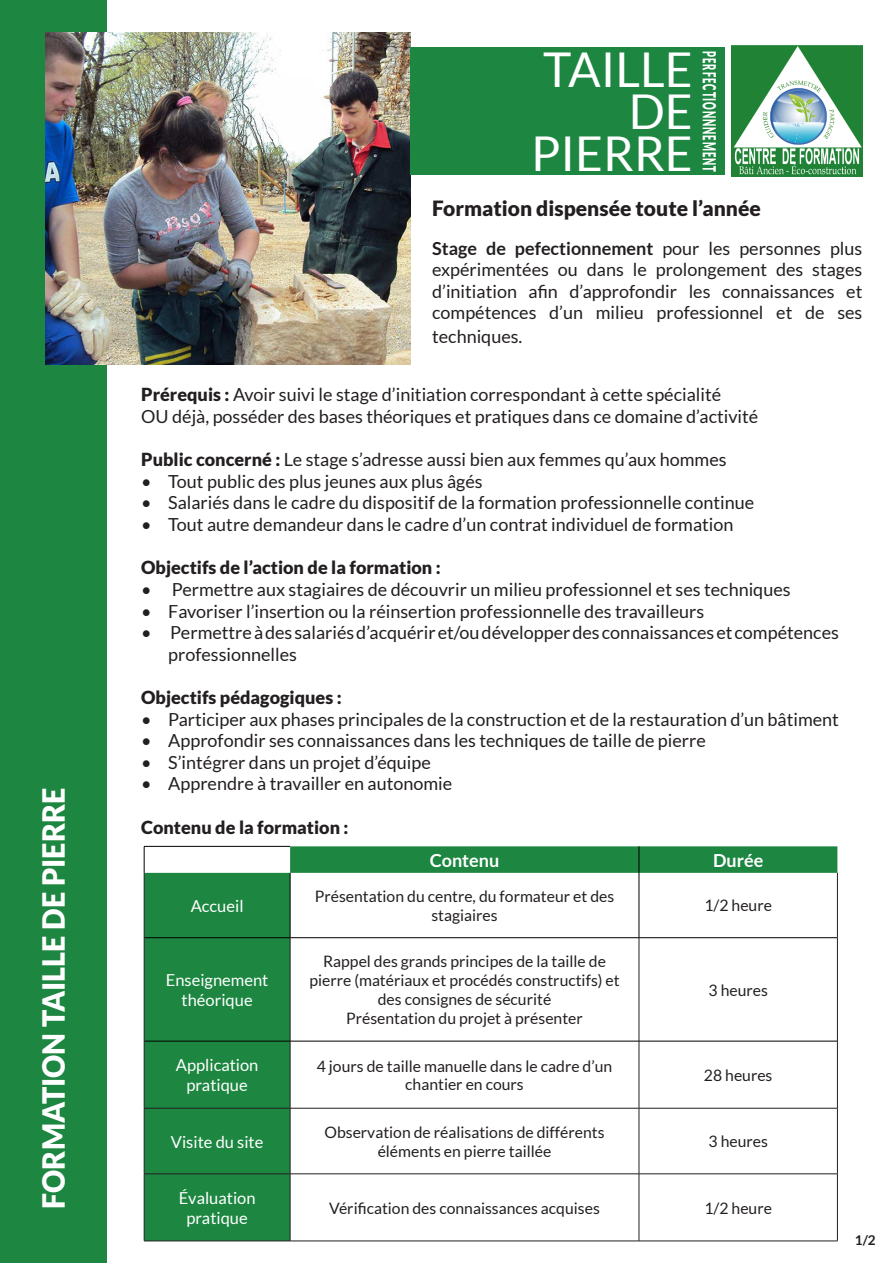
<style>
.page{position:relative;width:893px;height:1263px;background:#fff}
.page>*{position:absolute;margin:0;border:0;box-sizing:border-box;transform-origin:0 0}
.t1{font:48px/42px "Lato";color:#fff;text-align:right}
.t2{font:900 30.45px "Lato";color:#fff;scale:.95 1}
.t3{font:900 21px "Lato";color:#231f20}
.t4{font:18px/21.6px "Lato";color:#231f20}
.t5{font:900 18px "Lato";color:#231f20}
.t6{font:900 18px "Lato";letter-spacing:.1em;color:#fff;scale:.53 1}
.t7{font:700 18px "Lato";color:#fff}
.t8{font:16.5px/19.8px "Lato";color:#fff;text-align:center}
.t9{font:15.75px/18.9px "Lato";color:#231f20;text-align:center}
.t10{font:700 13.5px "Lato";color:#231f20}
.s1{font-weight:700}
.s2{font-weight:900}
</style>
<div class="page">
<div style="left:0;top:0;width:106px;height:1263px;background:#1d8640"></div>
<img style="left:46px;top:33px;width:364px;height:332px">
<div style="left:145px;top:873px;width:145px;height:368px;background:#1d8741"></div>
<hr style="left:144px;top:937px;width:146px;height:1px;background:#000001">
<hr style="left:290px;top:937px;width:349px;height:1px;background:#000001">
<hr style="left:639px;top:937px;width:198px;height:1px;background:#000001">
<hr style="left:290px;top:938px;width:1px;height:103px;background:#231f20">
<hr style="left:290px;top:1041px;width:1px;height:67px;background:#231f20">
<hr style="left:290px;top:1108px;width:1px;height:65px;background:#231f20">
<hr style="left:290px;top:1174px;width:1px;height:67px;background:#231f20">
<hr style="left:639px;top:938px;width:1px;height:103px;background:#231f20">
<hr style="left:639px;top:1041px;width:1px;height:67px;background:#231f20">
<hr style="left:639px;top:1108px;width:1px;height:65px;background:#231f20">
<hr style="left:639px;top:1174px;width:1px;height:67px;background:#231f20">
<hr style="left:144px;top:1041px;width:146px;height:1px;background:#000001">
<hr style="left:290px;top:1041px;width:349px;height:1px;background:#000001">
<hr style="left:639px;top:1041px;width:198px;height:1px;background:#000001">
<hr style="left:290px;top:873px;width:1px;height:64px;background:#000001">
<hr style="left:639px;top:873px;width:1px;height:64px;background:#000001">
<svg style="left:290px;top:846px;width:547px;height:27px;background:#218944"></svg>
<hr style="left:144px;top:846px;width:146px;height:1px;background:#000001">
<svg style="left:144px;top:846px;width:1px;height:27px"></svg>
<hr style="left:144px;top:873px;width:1px;height:65px;background:#231f20">
<hr style="left:837px;top:873px;width:1px;height:65px;background:#231f20">
<hr style="left:144px;top:938px;width:1px;height:103px;background:#231f20">
<hr style="left:837px;top:938px;width:1px;height:103px;background:#231f20">
<hr style="left:144px;top:1041px;width:1px;height:67px;background:#231f20">
<hr style="left:837px;top:1041px;width:1px;height:67px;background:#231f20">
<hr style="left:144px;top:1108px;width:146px;height:1px;background:#231f20">
<hr style="left:144px;top:1108px;width:1px;height:65px;background:#231f20">
<hr style="left:290px;top:1108px;width:349px;height:1px;background:#231f20">
<hr style="left:639px;top:1108px;width:199px;height:1px;background:#231f20">
<hr style="left:837px;top:1108px;width:1px;height:65px;background:#231f20">
<hr style="left:144px;top:1173px;width:146px;height:1px;background:#231f20">
<hr style="left:144px;top:1174px;width:1px;height:67px;background:#231f20">
<hr style="left:290px;top:1173px;width:349px;height:1px;background:#231f20">
<hr style="left:639px;top:1173px;width:199px;height:1px;background:#231f20">
<hr style="left:837px;top:1174px;width:1px;height:67px;background:#231f20">
<hr style="left:144px;top:1241px;width:146px;height:1px;background:#231f20">
<hr style="left:290px;top:1241px;width:349px;height:1px;background:#231f20">
<hr style="left:639px;top:1241px;width:199px;height:1px;background:#231f20">
<div style="left:410px;top:47px;width:315px;height:127px;background:#1d8640"></div>
<img style="left:731px;top:46px;width:131px;height:130px">
<h2 class="t2" style="left:36px;top:1209px;width:445px;rotate:-90deg">FORMATION TAILLE DE PIERRE</h2>
<p class="t6" style="left:720px;top:51px;width:229px;rotate:90deg">PERFECTIONNNEMENT</p>
<h1 class="t1" style="left:531px;top:48px;width:163px">TAILLE<br>DE<br>PIERRE</h1>
<p class="t3" style="left:432px;top:196px;width:330px">Formation dispensée toute l’année</p>
<p class="t4" style="left:432px;top:237px;width:432px;text-align:justify"><span class="s1">Stage de pefectionnement</span> pour les personnes plus expérimentées ou dans le prolongement des stages d’initiation afin d’approfondir les connaissances et compétences d’un milieu professionnel et de ses</p>
<p class="t4" style="left:432px;top:325px;width:92px">techniques.</p>
<p class="t4" style="left:141px;top:384px;width:619px"><span class="s2">Prérequis :</span> Avoir suivi le stage d’initiation correspondant à cette spécialité<br>OU déjà, posséder des bases théoriques et pratiques dans ce domaine d’activité</p>
<p class="t4" style="left:141px;top:449px;width:587px"><span class="s2">Public concerné :</span> Le stage s’adresse aussi bien aux femmes qu’aux hommes</p>
<p class="t4" style="left:141px;top:470px;width:343px">• Tout public des plus jeunes aux plus âgés</p>
<p class="t4" style="left:141px;top:492px;width:614px">• Salariés dans le cadre du dispositif de la formation professionnelle continue</p>
<p class="t4" style="left:141px;top:514px;width:594px">• Tout autre demandeur dans le cadre d’un contrat individuel de formation</p>
<p class="t5" style="left:141px;top:557px;width:301px">Objectifs de l’action de la formation :</p>
<p class="t4" style="left:141px;top:578px;width:651px">• Permettre aux stagiaires de découvrir un milieu professionnel et ses techniques</p>
<p class="t4" style="left:141px;top:600px;width:564px">• Favoriser l’insertion ou la réinsertion professionnelle des travailleurs</p>
<p class="t4" style="left:168px;top:622px;width:672px;text-indent:-27px">• Permettre à des salariés d’acquérir et/ou développer des connaissances et compétences professionnelles</p>
<p class="t5" style="left:141px;top:687px;width:202px">Objectifs pédagogiques :</p>
<p class="t4" style="left:141px;top:708px;width:699px">• Participer aux phases principales de la construction et de la restauration d’un bâtiment</p>
<p class="t4" style="left:141px;top:730px;width:566px">• Approfondir ses connaissances dans les techniques de taille de pierre</p>
<p class="t4" style="left:141px;top:751px;width:291px">• S’intégrer dans un projet d’équipe</p>
<p class="t4" style="left:141px;top:773px;width:313px">• Apprendre à travailler en autonomie</p>
<p class="t5" style="left:141px;top:816px;width:209px">Contenu de la formation :</p>
<p class="t7" style="left:430px;top:850px;width:71px">Contenu</p>
<p class="t7" style="left:713px;top:850px;width:52px">Durée</p>
<p class="t8" style="left:191px;top:895px;width:54px">Accueil</p>
<p class="t9" style="left:315px;top:886px;width:301px">Présentation du centre, du formateur et des stagiaires</p>
<p class="t9" style="left:704px;top:896px;width:69px">1/2 heure</p>
<p class="t8" style="left:166px;top:970px;width:104px">Enseignement théorique</p>
<p class="t9" style="left:309px;top:952px;width:312px">Rappel des grands principes de la taille de pierre (matériaux et procédés constructifs) et des consignes de sécurité<br>Présentation du projet à présenter</p>
<p class="t9" style="left:708px;top:980px;width:61px">3 heures</p>
<p class="t8" style="left:176px;top:1055px;width:84px">Application pratique</p>
<p class="t9" style="left:317px;top:1056px;width:297px">4 jours de taille manuelle dans le cadre d’un chantier en cours</p>
<p class="t9" style="left:704px;top:1066px;width:70px">28 heures</p>
<p class="t8" style="left:171px;top:1132px;width:94px">Visite du site</p>
<p class="t9" style="left:324px;top:1123px;width:282px">Observation de réalisations de différents éléments en pierre taillée</p>
<p class="t9" style="left:708px;top:1132px;width:61px">3 heures</p>
<p class="t8" style="left:179px;top:1188px;width:78px">Évaluation pratique</p>
<p class="t9" style="left:329px;top:1198px;width:272px">Vérification des connaissances acquises</p>
<p class="t9" style="left:704px;top:1198px;width:69px">1/2 heure</p>
<p class="t10" style="left:855px;top:1233px;width:22px">1/2</p>
</div>
